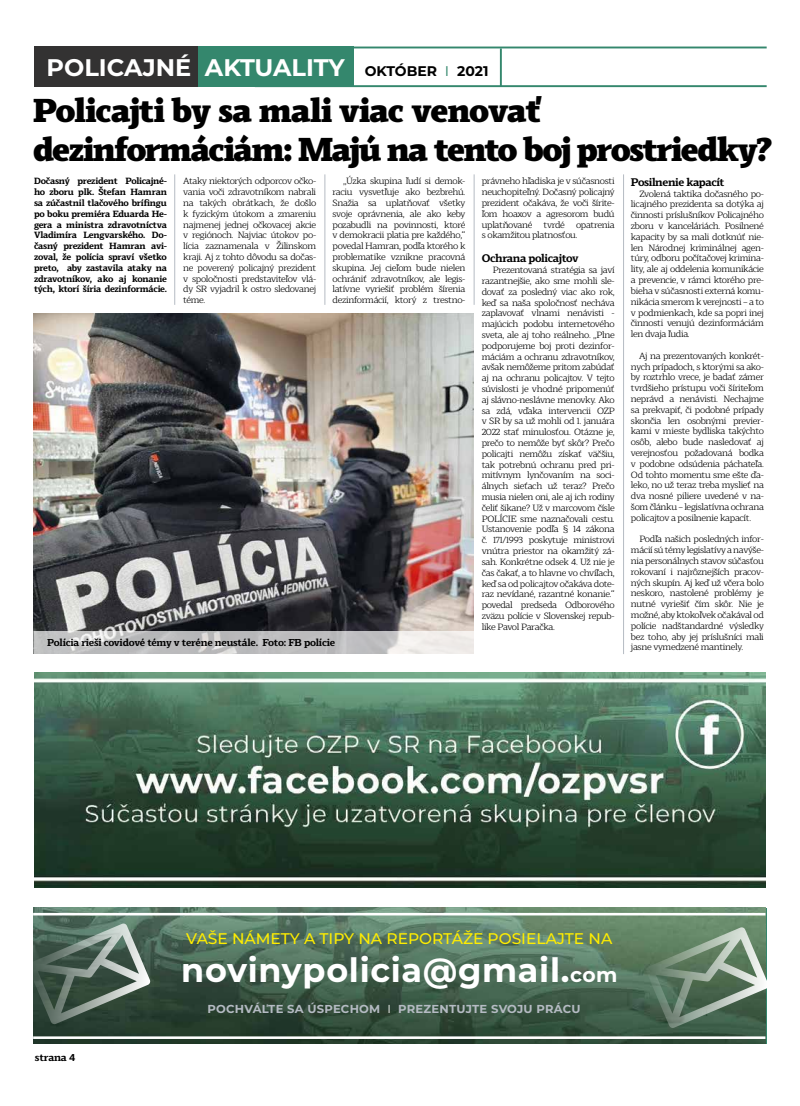
<style>
.page{position:relative;width:800px;height:1106px;background:#fff}
.page>*{position:absolute;margin:0;border:0;box-sizing:border-box;transform-origin:0 0}
.t1{font:700 33.4px "Montserrat";letter-spacing:.02em;color:#fff}
.t2{font:900 33px/39px "Scharf";letter-spacing:-.04em;color:#000}
.t3{font:700 24px "Montserrat";color:#fff}
.t4{font:500 15.4px "Montserrat";color:#ffed00}
.t5{font:700 11.6px "Montserrat";letter-spacing:.02em;color:#b5bbc3}
.t6{font:700 11px "Scharf";letter-spacing:-.035em;color:#000}
.t7{font:700 10.3px "Scharf";letter-spacing:-.02em;color:#000}
.t8{font:700 10px "Scharf";letter-spacing:-.02em;color:#000}
.t9{font:9px/10.8px "Scharf";letter-spacing:-.035em;color:#000;text-align:justify}
.t10{font:700 9px/10.8px "Scharf";letter-spacing:-.025em;color:#000;text-align:justify}
.s1{font-size:14px;color:#000}
.s2{font-family:"Segoe UI";font-weight:400;font-size:14px;color:#34876d}
.s3{font-size:20.3px}
.s4{font-weight:400;color:#fff}
</style>
<div class="page">
<hr style="left:174px;top:174px;width:1px;height:131px;background:#b5bbc3">
<hr style="left:324px;top:174px;width:1px;height:131px;background:#b5bbc3">
<hr style="left:473px;top:174px;width:1px;height:131px;background:#b5bbc3">
<hr style="left:623px;top:174px;width:1px;height:480px;background:#b5bbc3">
<img style="left:33px;top:908px;width:732px;height:135px">
<hr style="left:33px;top:913px;width:732px;height:2px;background:#fff">
<hr style="left:33px;top:1036px;width:732px;height:3px;background:#fff">
<svg style="left:645px;top:927px;width:122px;height:101px;background:#6b8670"></svg>
<svg style="left:33px;top:923px;width:117px;height:101px;background:#586c61"></svg>
<hr style="left:255px;top:47px;width:511px;height:1px;background:#34876d">
<hr style="left:255px;top:85px;width:511px;height:2px;background:#34876d">
<hr style="left:500px;top:48px;width:1px;height:38px;background:#34876d">
<div style="left:34px;top:47px;width:165px;height:40px;background:#333232"></div>
<div style="left:199px;top:47px;width:155px;height:40px;background:#34876d"></div>
<img style="left:34px;top:672px;width:731px;height:215px">
<img style="left:33px;top:313px;width:440px;height:318px">
<svg style="left:33px;top:631px;width:441px;height:23px;background:#c8c8c9"></svg>
<h3 class="t3" style="left:47px;top:50px;width:443px">POLICAJNÉ AKTUALITY <span class="s1">OKTÓBER</span> <span class="s2">I</span> <span class="s1">2021</span></h3>
<h2 class="t2" style="left:33px;top:87px;width:741px">Policajti by sa mali viac venovať dezinformáciám: Majú na tento boj prostriedky?</h2>
<p class="t10" style="left:34px;top:175px;width:134px">Dočasný prezident Policajné&shy;ho zboru plk. Štefan Hamran sa zúčastnil tlačového brífingu po boku premiéra Eduarda He&shy;gera a ministra zdravotníctva Vladimíra Lengvarského. Do&shy;časný prezident Hamran avi&shy;zoval, že polícia spraví všetko preto, aby zastavila ataky na zdravotníkov, ako aj konanie tých, ktorí šíria dezinformácie.</p>
<p class="t9" style="left:183px;top:175px;width:134px">Ataky niektorých odporcov očko&shy;vania voči zdravotníkom nabrali na takých obrátkach, že došlo k fyzickým útokom a zmareniu najmenej jednej očkovacej akcie v regiónoch. Najviac útokov po&shy;lícia zaznamenala v Žilinskom kraji. Aj z tohto dôvodu sa dočas&shy;ne poverený policajný prezident v spoločnosti predstaviteľov vlá&shy;dy SR vyjadril k ostro sledovanej téme.</p>
<p class="t9" style="left:332px;top:175px;width:134px;text-indent:11px">„Úzka skupina ľudí si demok&shy;raciu vysvetľuje ako bezbrehú.<br>Snažia sa uplatňovať všetky svoje oprávnenia, ale ako keby pozabudli na povinnosti, ktoré v demokracii platia pre každého,“ povedal Hamran, podľa ktorého k problematike vznikne pracovná skupina. Jej cieľom bude nielen ochrániť zdravotníkov, ale legis&shy;latívne vyriešiť problém šírenia dezinformácií, ktorý z trestno-</p>
<p class="t9" style="left:481px;top:175px;width:134px">právneho hľadiska je v súčasnosti neuchopiteľný. Dočasný policajný prezident očakáva, že voči šírite&shy;ľom hoaxov a agresorom budú uplatňované tvrdé opatrenia s okamžitou platnosťou.</p>
<p class="t6" style="left:481px;top:249px;width:98px">Ochrana policajtov</p>
<p class="t9" style="left:481px;top:264px;width:134px;text-indent:11px">Prezentovaná stratégia sa javí razantnejšie, ako sme mohli sle&shy;dovať za posledný viac ako rok, keď sa naša spoločnosť necháva zaplavovať vlnami nenávisti - majúcich podobu internetového sveta, ale aj toho reálneho. „Plne podporujeme boj proti dezinfor&shy;máciám a ochranu zdravotníkov, avšak nemôžeme pritom zabúdať aj na ochranu policajtov. V tejto súvislosti je vhodné pripomenúť aj slávno-neslávne menovky. Ako sa zdá, vďaka intervencii OZP v SR by sa už mohli od 1. januára 2022 stať minulosťou. Otázne je, prečo to nemôže byť skôr? Prečo policajti nemôžu získať väčšiu, tak potrebnú ochranu pred pri&shy;mitívnym lynčovaním na soci&shy;álnych sieťach už teraz? Prečo musia nielen oni, ale aj ich rodiny čeliť šikane? Už v marcovom čísle POLÍCIE sme naznačovali cestu.<br>Ustanovenie podľa § 14 zákona č. 171/1993 poskytuje ministrovi vnútra priestor na okamžitý zá- sah. Konkrétne odsek 4. Už nie je čas čakať, a to hlavne vo chvíľach, keď sa od policajtov očakáva dote&shy;raz nevídané, razantné konanie.“ povedal predseda Odborového zväzu polície v Slovenskej repub&shy;like Pavol Paračka.</p>
<p class="t8" style="left:47px;top:634px;width:289px">Polícia rieši covidové témy v teréne neustále. Foto: FB polície</p>
<p class="t6" style="left:630px;top:173px;width:95px">Posilnenie kapacít</p>
<p class="t9" style="left:630px;top:187px;width:134px;text-indent:8px">Zvolená taktika dočasného po&shy;licajného prezidenta sa dotýka aj činnosti príslušníkov Policajného zboru v kanceláriách. Posilnené kapacity by sa mali dotknúť nie&shy;len Národnej kriminálnej agen&shy;túry, odboru počítačovej krimina&shy;lity, ale aj oddelenia komunikácie a prevencie, v rámci ktorého pre&shy;bieha v súčasnosti externá komu&shy;nikácia smerom k verejnosti – a to v podmienkach, kde sa popri inej činnosti venujú dezinformáciám len dvaja ľudia.</p>
<p class="t9" style="left:630px;top:349px;width:134px;text-indent:8px">Aj na prezentovaných konkrét&shy;nych prípadoch, s ktorými sa ako&shy;by roztrhlo vrece, je badať zámer tvrdšieho prístupu voči šíriteľom neprávd a nenávisti. Nechajme sa prekvapiť, či podobné prípady skončia len osobnými previer&shy;kami v mieste bydliska takýchto osôb, alebo bude nasledovať aj verejnosťou požadovaná bodka v podobne odsúdenia páchateľa.<br>Od tohto momentu sme ešte ďa&shy;leko, no už teraz treba myslieť na dva nosné piliere uvedené v na&shy;šom článku – legislatívna ochrana policajtov a posilnenie kapacít.</p>
<p class="t9" style="left:630px;top:533px;width:134px;text-indent:8px">Podľa našich posledných infor&shy;mácií sú témy legislatívy a navýše&shy;nia personálnych stavov súčasťou rokovaní i najrôznejších pracov&shy;ných skupín. Aj keď už včera bolo neskoro, nastolené problémy je nutné vyriešiť čím skôr. Nie je možné, aby ktokoľvek očakával od polície nadštandardné výsledky bez toho, aby jej príslušníci mali jasne vymedzené mantinely.</p>
<p class="t7" style="left:35px;top:1048px;width:42px">strana 4</p>
<h3 class="t4" style="left:186px;top:927px;width:427px">VAŠE NÁMETY A TIPY NA REPORTÁŽE POSIELAJTE NA</h3>
<h1 class="t1" style="left:181px;top:946px;width:438px">novinypolicia@gmail.<span class="s3">com</span></h1>
<p class="t5" style="left:207px;top:1000px;width:374px">POCHVÁĽTE SA ÚSPECHOM <span class="s4">I</span> PREZENTUJTE SVOJU PRÁCU</p>
</div>
